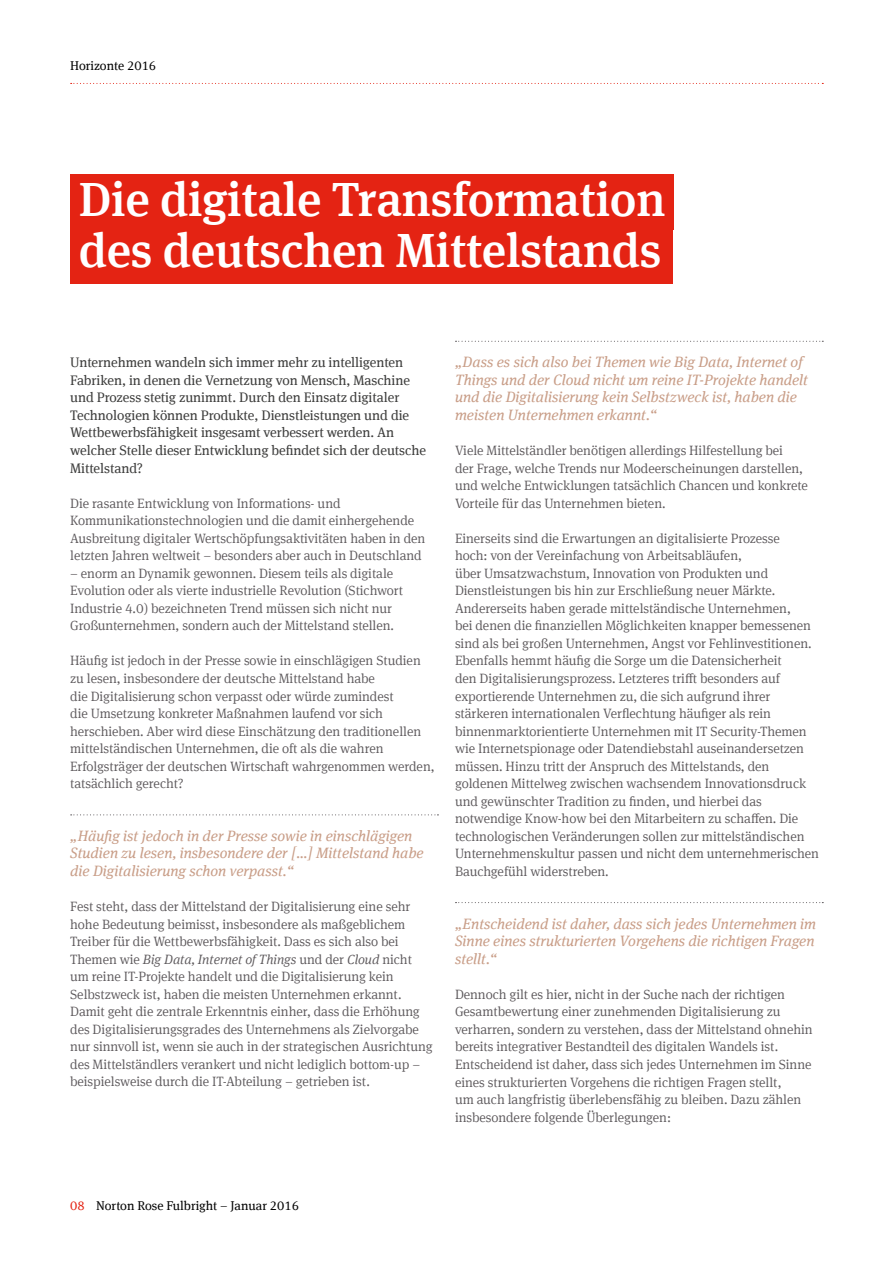
<style>
.page{position:relative;width:893px;height:1263px;background:#fff}
.page>*{position:absolute;margin:0;border:0;box-sizing:border-box;transform-origin:0 0}
.t1{font:500 48px/51px "Meta Serif Offc Pro";letter-spacing:-.005em;color:#fff}
.t2{font:italic 15px/17.5px "Meta Serif Offc Pro";color:#c99e88}
.t3{font:13.8px/17.5px "Meta Serif Offc Pro";letter-spacing:-.005em;color:#3c3c3b}
.t4{font:300 13.5px/17.5px "Meta Serif Offc Pro";letter-spacing:-.005em;color:#5c585b}
.t5{font:12.75px "Meta Serif Offc Pro";color:#000}
.s1{font-style:italic}
.s2{color:#e42313}
</style>
<div class="page">
<svg style="left:71px;top:83px;width:752px;height:1px"></svg>
<div style="left:70px;top:175px;width:604px;height:55px;background:#e42313"></div>
<div style="left:70px;top:228px;width:603px;height:55px;background:#e42313"></div>
<svg style="left:71px;top:814px;width:367px;height:1px"></svg>
<svg style="left:455px;top:341px;width:368px;height:1px"></svg>
<svg style="left:455px;top:902px;width:368px;height:1px"></svg>
<p class="t5" style="left:70px;top:56px;width:88px">Horizonte 2016</p>
<h1 class="t1" style="left:79px;top:170px;width:588px">Die digitale Transformation des deutschen Mittelstands</h1>
<p class="t3" style="left:70px;top:353px;width:357px">Unternehmen wandeln sich immer mehr zu intelligenten Fabriken, in denen die Vernetzung von Mensch, Maschine und Prozess stetig zunimmt. Durch den Einsatz digitaler Technologien können Produkte, Dienstleistungen und die Wettbewerbsfähigkeit insgesamt verbessert werden. An welcher Stelle dieser Entwicklung befindet sich der deutsche Mittelstand?</p>
<p class="t4" style="left:70px;top:493px;width:357px">Die rasante Entwicklung von Informations- und Kommunikationstechnologien und die damit einhergehende Ausbreitung digitaler Wertschöpfungsaktivitäten haben in den letzten Jahren weltweit – besonders aber auch in Deutschland</p>
<p class="t4" style="left:70px;top:564px;width:334px">– enorm an Dynamik gewonnen. Diesem teils als digitale Evolution oder als vierte industrielle Revolution (Stichwort Industrie 4.0) bezeichneten Trend müssen sich nicht nur Großunternehmen, sondern auch der Mittelstand stellen.</p>
<p class="t4" style="left:70px;top:651px;width:366px">Häufig ist jedoch in der Presse sowie in einschlägigen Studien zu lesen, insbesondere der deutsche Mittelstand habe<br>die Digitalisierung schon verpasst oder würde zumindest<br>die Umsetzung konkreter Maßnahmen laufend vor sich herschieben. Aber wird diese Einschätzung den traditionellen mittelständischen Unternehmen, die oft als die wahren Erfolgsträger der deutschen Wirtschaft wahrgenommen werden, tatsächlich gerecht?</p>
<p class="t2" style="left:70px;top:826px;width:355px">„Häufig ist jedoch in der Presse sowie in einschlägigen<br>Studien zu lesen, insbesondere der […] Mittelstand habe die Digitalisierung schon verpasst.“</p>
<p class="t4" style="left:70px;top:897px;width:364px">Fest steht, dass der Mittelstand der Digitalisierung eine sehr hohe Bedeutung beimisst, insbesondere als maßgeblichem Treiber für die Wettbewerbsfähigkeit. Dass es sich also bei Themen wie <span class="s1">Big Data, Internet of Things</span> und der <span class="s1">Cloud</span> nicht um reine IT-Projekte handelt und die Digitalisierung kein Selbstzweck ist, haben die meisten Unternehmen erkannt.<br>Damit geht die zentrale Erkenntnis einher, dass die Erhöhung des Digitalisierungsgrades des Unternehmens als Zielvorgabe nur sinnvoll ist, wenn sie auch in der strategischen Ausrichtung des Mittelständlers verankert und nicht lediglich bottom-up – beispielsweise durch die IT-Abteilung – getrieben ist.</p>
<p class="t2" style="left:455px;top:353px;width:355px">„Dass es sich also bei Themen wie Big Data, Internet of Things und der Cloud nicht um reine IT-Projekte handelt und die Digitalisierung kein Selbstzweck ist, haben die meisten Unternehmen erkannt.“</p>
<p class="t4" style="left:455px;top:441px;width:355px">Viele Mittelständler benötigen allerdings Hilfestellung bei<br>der Frage, welche Trends nur Modeerscheinungen darstellen, und welche Entwicklungen tatsächlich Chancen und konkrete Vorteile für das Unternehmen bieten.</p>
<p class="t4" style="left:455px;top:529px;width:366px">Einerseits sind die Erwartungen an digitalisierte Prozesse<br>hoch: von der Vereinfachung von Arbeitsabläufen,<br>über Umsatzwachstum, Innovation von Produkten und Dienstleistungen bis hin zur Erschließung neuer Märkte.<br>Andererseits haben gerade mittelständische Unternehmen,<br>bei denen die finanziellen Möglichkeiten knapper bemessenen sind als bei großen Unternehmen, Angst vor Fehlinvestitionen.<br>Ebenfalls hemmt häufig die Sorge um die Datensicherheit<br>den Digitalisierungsprozess. Letzteres trifft besonders auf exportierende Unternehmen zu, die sich aufgrund ihrer stärkeren internationalen Verflechtung häufiger als rein binnenmarktorientierte Unternehmen mit IT Security-Themen wie Internetspionage oder Datendiebstahl auseinandersetzen müssen. Hinzu tritt der Anspruch des Mittelstands, den goldenen Mittelweg zwischen wachsendem Innovationsdruck und gewünschter Tradition zu finden, und hierbei das notwendige Know-how bei den Mitarbeitern zu schaffen. Die technologischen Veränderungen sollen zur mittelständischen Unternehmenskultur passen und nicht dem unternehmerischen Bauchgefühl widerstreben.</p>
<p class="t2" style="left:455px;top:914px;width:363px;text-align:justify">„Entscheidend ist daher, dass sich jedes Unternehmen im Sinne eines strukturierten Vorgehens die richtigen Fragen stellt.“</p>
<p class="t4" style="left:455px;top:985px;width:359px">Dennoch gilt es hier, nicht in der Suche nach der richtigen Gesamtbewertung einer zunehmenden Digitalisierung zu verharren, sondern zu verstehen, dass der Mittelstand ohnehin bereits integrativer Bestandteil des digitalen Wandels ist.<br>Entscheidend ist daher, dass sich jedes Unternehmen im Sinne eines strukturierten Vorgehens die richtigen Fragen stellt,<br>um auch langfristig überlebensfähig zu bleiben. Dazu zählen insbesondere folgende Überlegungen:</p>
<p class="t5" style="left:70px;top:1197px;width:230px"><span class="s2">08</span> Norton Rose Fulbright – Januar 2016</p>
</div>
